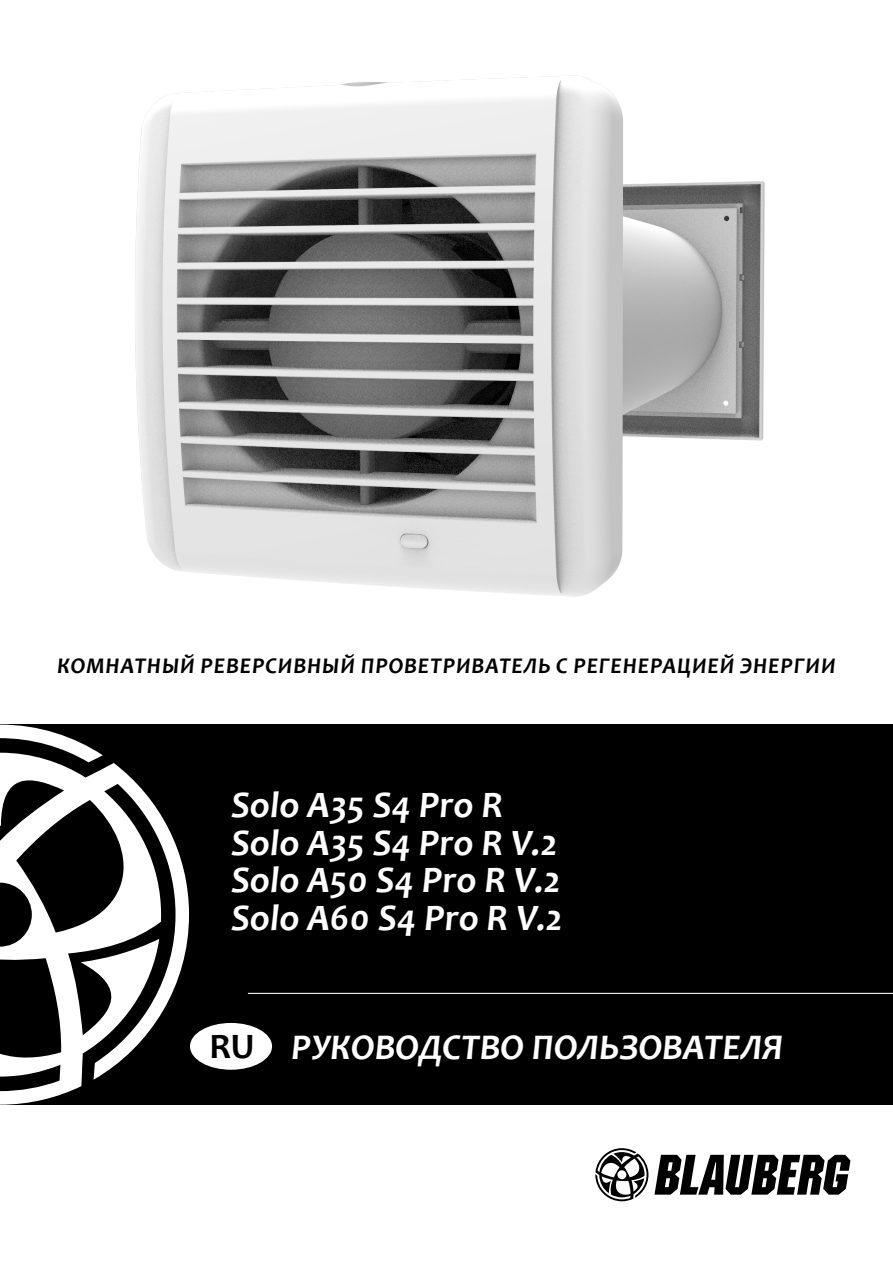
<style>
.page{position:relative;width:893px;height:1263px;background:#fff}
.page>*{position:absolute;margin:0;border:0;box-sizing:border-box;transform-origin:0 0}
.t1{font:italic 700 37.5px/37.5px "Candara";color:#fff}
.t2{font:italic 700 36.3px "Candara";color:#fff}
.t3{font:italic 700 22.5px "Candara";letter-spacing:.04em;color:#000}
.s1{font-style:normal;font-size:36px;color:#000}
</style>
<div class="page">
<div style="left:0;top:724px;width:893px;height:381px;background:#000"></div>
<hr style="left:248px;top:993px;width:645px;height:1px;background:#fff">
<svg style="left:0;top:724px;width:189px;height:381px"></svg>
<svg style="left:654px;top:1155px;width:196px;height:40px"></svg>
<svg style="left:595px;top:1148px;width:53px;height:53px"></svg>
<div style="left:191px;top:1024px;width:80px;height:45px;background:#fff;border-radius:50%"></div>
<div style="left:190px;top:1023px;width:82px;height:47px;border:2px solid #fff;border-radius:50%"></div>
<img style="left:135px;top:75px;width:630px;height:522px">
<p class="t3" style="left:57px;top:651px;width:780px">Комнатный реверсивный проветриватель с регенерацией энергии</p>
<p class="t1" style="left:231px;top:786px;width:333px">Solo A35 S4 Pro R<br>Solo A35 S4 Pro R V.2<br>Solo A50 S4 Pro R V.2<br>Solo A60 S4 Pro R V.2</p>
<p class="t2" style="left:209px;top:1025px;width:576px"><span class="s1">RU</span> РУКОВОДСТВО ПОЛЬЗОВАТЕЛЯ</p>
</div>
